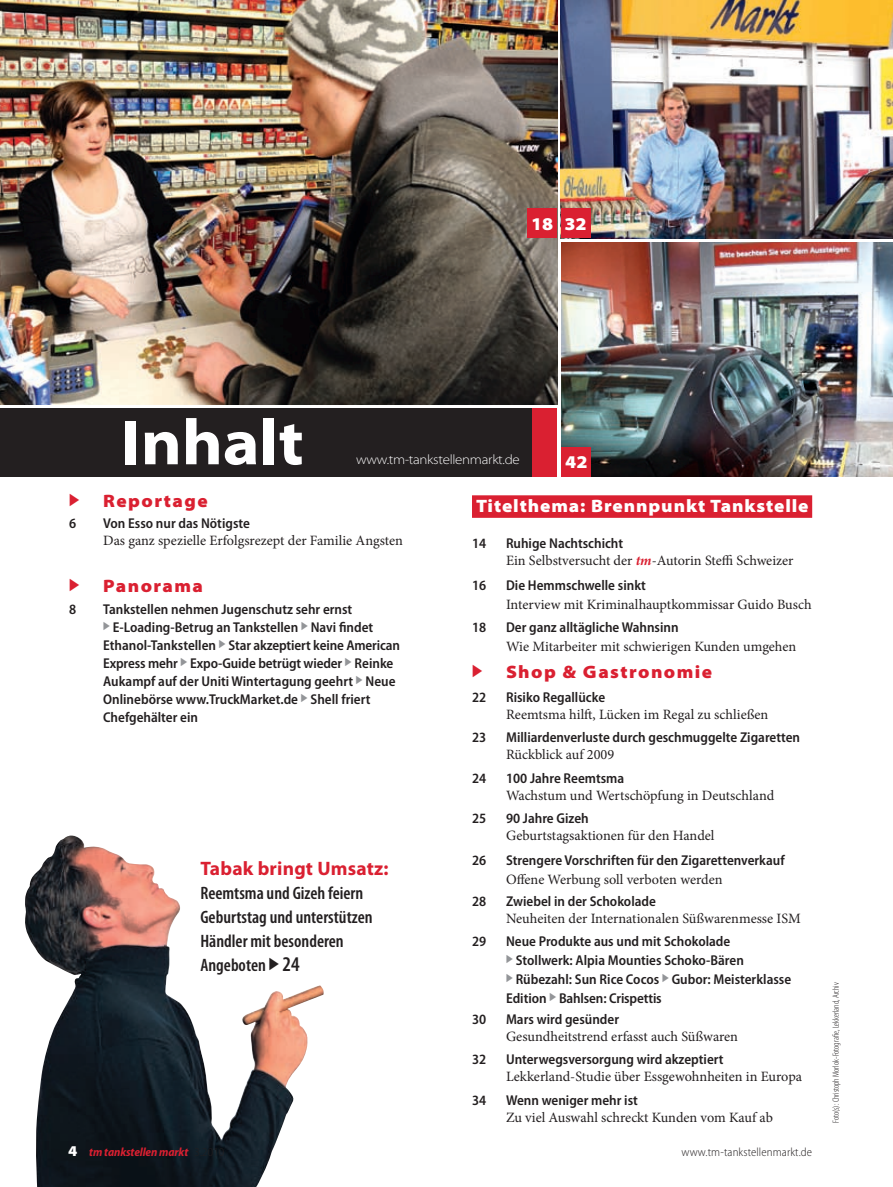
<style>
.page{position:relative;width:893px;height:1187px;background:#fff}
.page>*{position:absolute;margin:0;border:0;box-sizing:border-box;transform-origin:0 0}
.t1{font:700 semi-expanded 64.5px "Myriad Pro";letter-spacing:-.005em;color:#fff}
.t2{font:700 19.5px "Myriad Pro";letter-spacing:.01em;color:#da2031}
.t3{font:600 condensed 18px/24px "Myriad Pro";color:#231f20}
.t4{font:900 semi-expanded 18px "Myriad Pro";letter-spacing:.05em;color:#fff}
.t5{font:900 semi-expanded 18px "Myriad Pro";letter-spacing:.08em;color:#da2031}
.t6{font:600 semi-condensed 14.25px "Myriad Pro";color:#231f20}
.t7{font:14.25px "Minion Pro";color:#231f20}
.t8{font:300 semi-expanded 13.5px "Myriad Pro";letter-spacing:-.02em;color:#fff}
.t9{font:300 semi-condensed 12px "Myriad Pro";letter-spacing:.01em;color:#231f20}
.t10{font:italic 700 semi-condensed 12px "Myriad Pro";letter-spacing:-.01em;color:#da2031}
.t11{font:300 condensed 9px "Myriad Pro";color:#231f20}
.s1{font-size:21px}
.s2{font-weight:700;font-style:italic;color:#da2031}
.s3{font-weight:300;font-style:normal;color:#231f20}
</style>
<div class="page">
<img style="left:561px;top:0;width:332px;height:238px">
<img style="left:0;top:0;width:557px;height:404px">
<img style="left:561px;top:242px;width:332px;height:234px">
<div style="left:0;top:408px;width:557px;height:68px;background:#231f20"></div>
<div style="left:533px;top:408px;width:24px;height:68px;background:#da2031"></div>
<div style="left:561px;top:208px;width:29px;height:30px;background:#da2031"></div>
<div style="left:527px;top:208px;width:30px;height:30px;background:#da2031"></div>
<div style="left:472px;top:495px;width:340px;height:23px;background:#da2031"></div>
<img style="left:25px;top:835px;width:299px;height:351px">
<div style="left:561px;top:446px;width:30px;height:30px;background:#da2031"></div>
<svg style="left:269px;top:957px;width:10px;height:13px"></svg>
<p class="t4" style="left:531px;top:214px;width:57px">18 32</p>
<h1 class="t1" style="left:121px;top:406px;width:184px">Inhalt</h1>
<p class="t8" style="left:356px;top:452px;width:165px">www.tm-tankstellenmarkt.de</p>
<p class="t4" style="left:565px;top:452px;width:24px">42</p>
<p class="t5" style="left:103px;top:490px;width:106px">Reportage</p>
<p class="t6" style="left:69px;top:515px;width:9px">6</p>
<p class="t6" style="left:103px;top:515px;width:148px">Von Esso nur das Nötigste</p>
<p class="t7" style="left:103px;top:531px;width:301px">Das ganz spezielle Erfolgsrezept der Familie Angsten</p>
<p class="t5" style="left:103px;top:575px;width:101px">Panorama</p>
<p class="t6" style="left:69px;top:601px;width:9px">8</p>
<p class="t6" style="left:103px;top:601px;width:251px">Tankstellen nehmen Jugenschutz sehr ernst</p>
<p class="t6" style="left:113px;top:619px;width:262px">E-Loading-Betrug an Tankstellen Navi findet</p>
<p class="t6" style="left:103px;top:637px;width:298px">Ethanol-Tankstellen Star akzeptiert keine American</p>
<p class="t6" style="left:103px;top:655px;width:292px">Express mehr Expo-Guide betrügt wieder Reinke</p>
<p class="t6" style="left:103px;top:673px;width:294px">Aukampf auf der Uniti Wintertagung geehrt Neue</p>
<p class="t6" style="left:103px;top:691px;width:269px">Onlinebörse www.TruckMarket.de Shell friert</p>
<p class="t6" style="left:103px;top:709px;width:96px">Chefgehälter ein</p>
<h2 class="t2" style="left:200px;top:856px;width:190px">Tabak bringt Umsatz:</h2>
<p class="t3" style="left:200px;top:881px;width:174px">Reemtsma und Gizeh feiern<br>Geburtstag und unterstützen<br>Händler mit besonderen<br>Angeboten <span class="s1">24</span></p>
<p class="t4" style="left:476px;top:496px;width:334px">Titelthema: Brennpunkt Tankstelle</p>
<p class="t6" style="left:472px;top:535px;width:16px">14</p>
<p class="t6" style="left:506px;top:535px;width:119px">Ruhige Nachtschicht</p>
<p class="t7" style="left:506px;top:550px;width:289px">Ein Selbstversucht der <span class="s2">tm</span>-Autorin Steffi Schweizer</p>
<p class="t6" style="left:472px;top:577px;width:16px">16</p>
<p class="t6" style="left:506px;top:577px;width:141px">Die Hemmschwelle sinkt</p>
<p class="t7" style="left:506px;top:594px;width:307px">Interview mit Kriminalhauptkommissar Guido Busch</p>
<p class="t6" style="left:472px;top:619px;width:16px">18</p>
<p class="t6" style="left:506px;top:619px;width:174px">Der ganz alltägliche Wahnsinn</p>
<p class="t7" style="left:506px;top:637px;width:292px">Wie Mitarbeiter mit schwierigen Kunden umgehen</p>
<p class="t5" style="left:506px;top:662px;width:208px">Shop &amp; Gastronomie</p>
<p class="t6" style="left:472px;top:689px;width:16px">22</p>
<p class="t6" style="left:506px;top:689px;width:101px">Risiko Regallücke</p>
<p class="t7" style="left:506px;top:704px;width:264px">Reemtsma hilft, Lücken im Regal zu schließen</p>
<p class="t6" style="left:472px;top:729px;width:16px">23</p>
<p class="t6" style="left:506px;top:729px;width:296px">Milliardenverluste durch geschmuggelte Zigaretten</p>
<p class="t7" style="left:506px;top:745px;width:110px">Rückblick auf 2009</p>
<p class="t6" style="left:472px;top:770px;width:16px">24</p>
<p class="t6" style="left:506px;top:770px;width:120px">100 Jahre Reemtsma</p>
<p class="t7" style="left:506px;top:785px;width:270px">Wachstum und Wertschöpfung in Deutschland</p>
<p class="t6" style="left:472px;top:810px;width:16px">25</p>
<p class="t6" style="left:506px;top:810px;width:84px">90 Jahre Gizeh</p>
<p class="t7" style="left:506px;top:826px;width:210px">Geburtstagsaktionen für den Handel</p>
<p class="t6" style="left:472px;top:852px;width:16px">26</p>
<p class="t6" style="left:506px;top:852px;width:280px">Strengere Vorschriften für den Zigarettenverkauf</p>
<p class="t7" style="left:506px;top:870px;width:218px">Offene Werbung soll verboten werden</p>
<p class="t6" style="left:472px;top:892px;width:16px">28</p>
<p class="t6" style="left:506px;top:892px;width:151px">Zwiebel in der Schokolade</p>
<p class="t7" style="left:506px;top:908px;width:296px">Neuheiten der Internationalen Süßwarenmesse ISM</p>
<p class="t6" style="left:472px;top:933px;width:16px">29</p>
<p class="t6" style="left:506px;top:933px;width:226px">Neue Produkte aus und mit Schokolade</p>
<p class="t6" style="left:516px;top:952px;width:230px">Stollwerk: Alpia Mounties Schoko-Bären</p>
<p class="t6" style="left:516px;top:971px;width:277px">Rübezahl: Sun Rice Cocos Gubor: Meisterklasse</p>
<p class="t6" style="left:506px;top:990px;width:157px">Edition Bahlsen: Crispettis</p>
<p class="t6" style="left:472px;top:1011px;width:16px">30</p>
<p class="t6" style="left:506px;top:1011px;width:115px">Mars wird gesünder</p>
<p class="t7" style="left:506px;top:1026px;width:234px">Gesundheitstrend erfasst auch Süßwaren</p>
<p class="t6" style="left:472px;top:1051px;width:16px">32</p>
<p class="t6" style="left:506px;top:1051px;width:219px">Unterwegsversorgung wird akzeptiert</p>
<p class="t7" style="left:506px;top:1067px;width:298px">Lekkerland-Studie über Essgewohnheiten in Europa</p>
<p class="t6" style="left:472px;top:1092px;width:16px">34</p>
<p class="t6" style="left:506px;top:1092px;width:133px">Wenn weniger mehr ist</p>
<p class="t7" style="left:506px;top:1107px;width:268px">Zu viel Auswahl schreckt Kunden vom Kauf ab</p>
<p class="t10" style="left:89px;top:1145px;width:136px">tm tankstellen markt <span class="s3">3.2010</span></p>
<p class="t9" style="left:681px;top:1145px;width:132px">www.tm-tankstellenmarkt.de</p>
<p class="t11" style="left:830px;top:1123px;width:142px;rotate:-90deg">Foto(s): Christoph Morlok-Fotografie, Lekkerland, Archiv</p>
</div>
